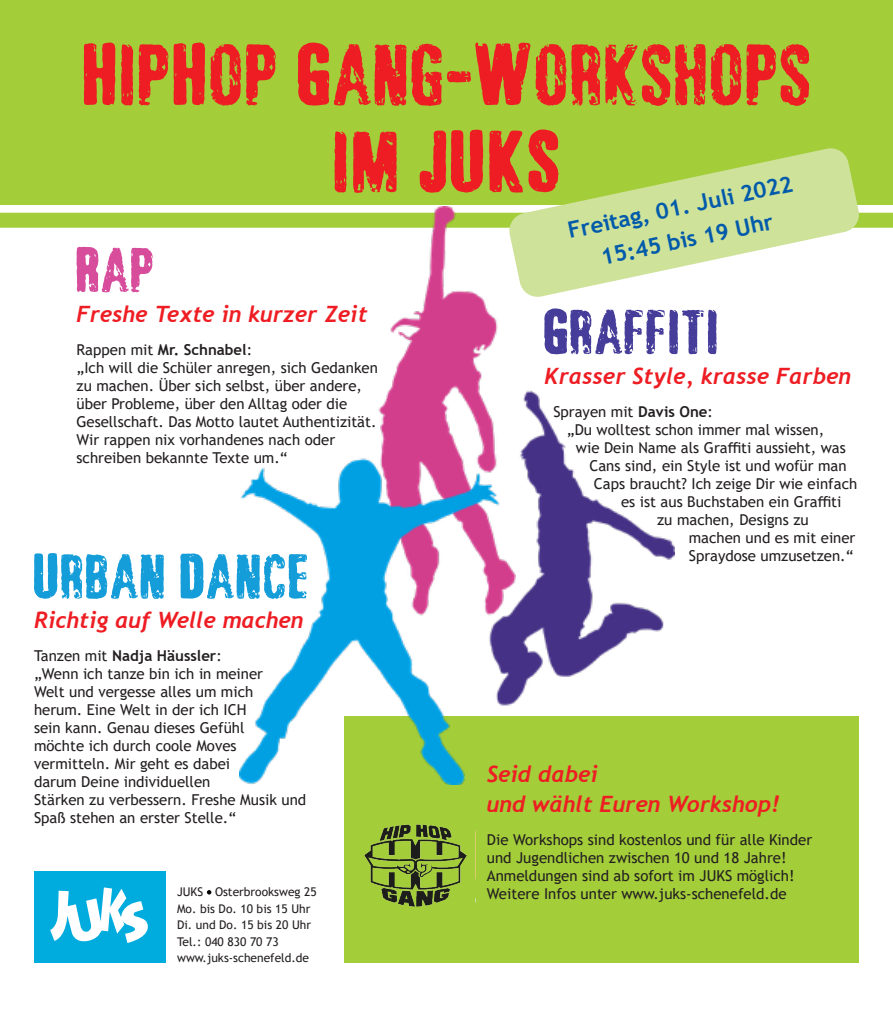
<style>
.page{position:relative;width:893px;height:1021px;background:#fff}
.page>*{position:absolute;margin:0;border:0;box-sizing:border-box;transform-origin:0 0}
.t1{font:italic 700 22.5px/30px "Trebuchet";color:#ee1d23}
.t2{font:700 22.5px/33px "Trebuchet MS";color:#015aaa;text-align:center}
.t3{font:15px/18px "Trebuchet MS";color:#231f20}
.t4{font:12px/16.5px "Trebuchet MS";color:#231f20}
.s1{font-weight:700}
</style>
<div class="page">
<div style="left:0;top:213px;width:893px;height:15px;background:#a3cd39"></div>
<div style="left:0;top:0;width:893px;height:204px;background:#a3cd39"></div>
<div style="left:344px;top:716px;width:515px;height:246px;background:#a3cd39"></div>
<svg style="left:508px;top:148px;width:353px;height:120px;fill:#cee29a"></svg>
<svg style="left:84px;top:42px;width:725px;height:64px"></svg>
<svg style="left:335px;top:129px;width:223px;height:64px"></svg>
<svg style="left:77px;top:247px;width:76px;height:45px"></svg>
<svg style="left:675px;top:309px;width:42px;height:45px"></svg>
<svg style="left:34px;top:553px;width:206px;height:46px"></svg>
<div style="left:34px;top:871px;width:132px;height:91px;background:#00acdd"></div>
<svg style="left:50px;top:887px;width:98px;height:56px"></svg>
<svg style="left:207px;top:890px;width:4px;height:4px"></svg>
<img style="left:240px;top:207px;width:435px;height:577px">
<img style="left:357px;top:816px;width:119px;height:98px">
<h1 class="t1" style="left:77px;top:299px;width:292px">Freshe Texte in kurzer Zeit</h1>
<p class="t3" style="left:77px;top:340px;width:303px">Rappen mit <span class="s1">Mr. Schnabel</span>:<br>„Ich will die Schüler anregen, sich Gedanken zu machen. Über sich selbst, über andere, über Probleme, über den Alltag oder die Gesellschaft. Das Motto lautet Authentizität.<br>Wir rappen nix vorhandenes nach oder schreiben bekannte Texte um.“</p>
<h1 class="t1" style="left:34px;top:605px;width:271px">Richtig auf Welle machen</h1>
<p class="t3" style="left:34px;top:647px;width:274px">Tanzen mit <span class="s1">Nadja Häussler</span>:<br>„Wenn ich tanze bin ich in meiner<br>Welt und vergesse alles um mich<br>herum. Eine Welt in der ich ICH<br>sein kann. Genau dieses Gefühl<br>möchte ich durch coole Moves vermitteln. Mir geht es dabei<br>darum Deine individuellen<br>Stärken zu verbessern. Freshe Musik und<br>Spaß stehen an erster Stelle.“</p>
<h1 class="t2" style="left:565px;top:214px;width:231px;rotate:-12deg">Freitag, 01. Juli 2022<br>15:45 bis 19 Uhr</h1>
<h1 class="t1" style="left:544px;top:361px;width:308px">Krasser Style, krasse Farben</h1>
<p class="t3" style="left:553px;top:402px;width:161px">Sprayen mit <span class="s1">Davis One</span>:</p>
<p class="t3" style="left:567px;top:420px;width:259px">„Du wolltest schon immer mal wissen,</p>
<p class="t3" style="left:576px;top:438px;width:271px">wie Dein Name als Graffiti aussieht, was</p>
<p class="t3" style="left:589px;top:456px;width:259px">Cans sind, ein Style ist und wofür man</p>
<p class="t3" style="left:594px;top:474px;width:265px">Caps braucht? Ich zeige Dir wie einfach</p>
<p class="t3" style="left:621px;top:492px;width:222px">es ist aus Buchstaben ein Graffiti</p>
<p class="t3" style="left:657px;top:510px;width:153px">zu machen, Designs zu</p>
<p class="t3" style="left:689px;top:528px;width:168px">machen und es mit einer</p>
<p class="t3" style="left:689px;top:546px;width:166px">Spraydose umzusetzen.“</p>
<h1 class="t1" style="left:487px;top:759px;width:294px">Seid dabei<br>und wählt Euren Workshop!</h1>
<p class="t3" style="left:487px;top:831px;width:327px">Die Workshops sind kostenlos und für alle Kinder und Jugendlichen zwischen 10 und 18 Jahre!<br>Anmeldungen sind ab sofort im JUKS möglich!</p>
<p class="t4" style="left:177px;top:883px;width:141px">JUKS Osterbrooksweg 25</p>
<p class="t3" style="left:487px;top:885px;width:301px">Weitere Infos unter www.juks-schenefeld.de</p>
<p class="t4" style="left:177px;top:900px;width:135px">Mo. bis Do. 10 bis 15 Uhr<br>Di. und Do. 15 bis 20 Uhr<br>Tel.: 040 830 70 73 www.juks-schenefeld.de</p>
</div>
